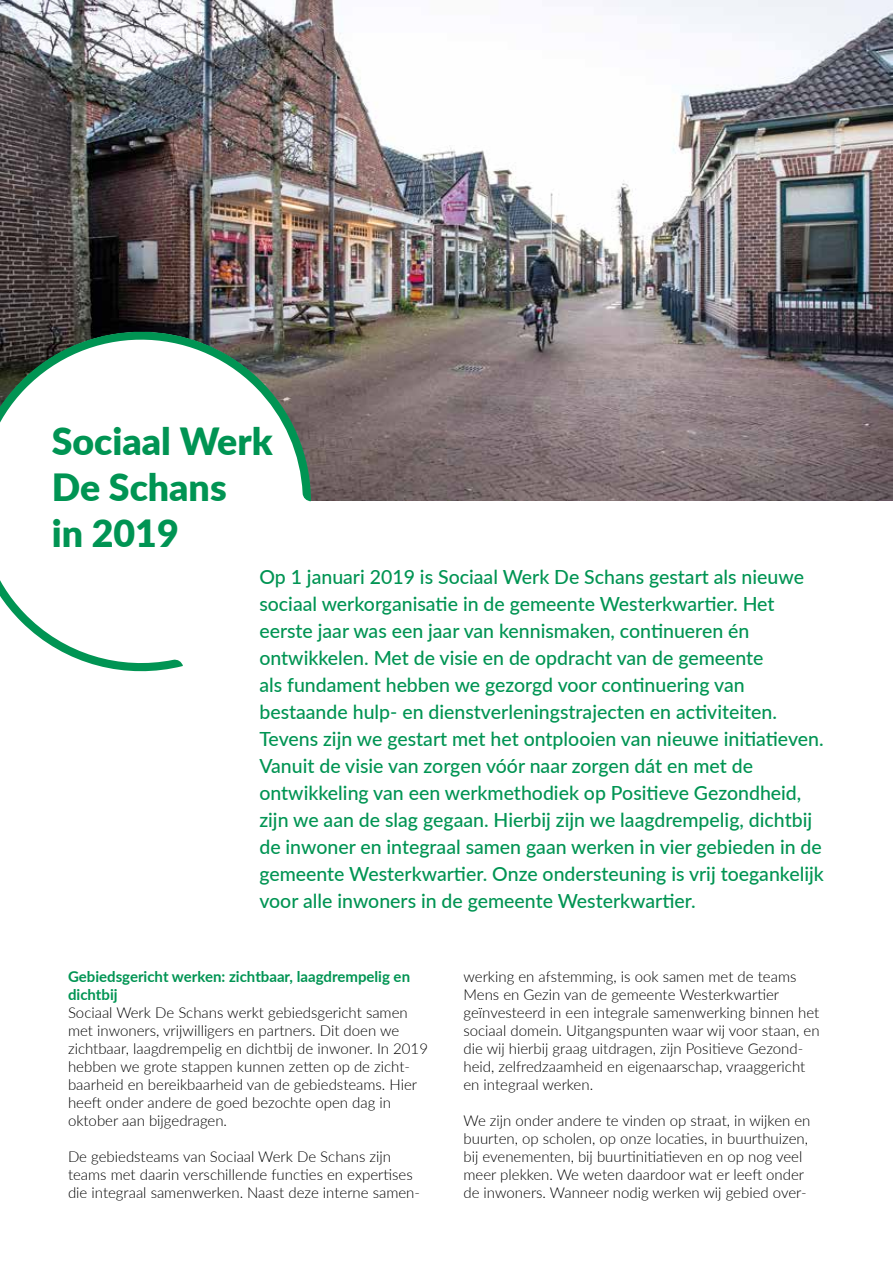
<style>
.page{position:relative;width:893px;height:1263px;background:#fff}
.page>*{position:absolute;margin:0;border:0;box-sizing:border-box;transform-origin:0 0}
.t1{font:900 37.5px/45.9px "Lato";color:#009453}
.t2{font:500 19.5px/27px "Lato";color:#009453}
.t3{font:300 15px/18px "Lato";color:#000}
.t4{font:700 15px/18px "Lato";color:#009453}
</style>
<div class="page">
<img style="left:0;top:0;width:893px;height:501px">
<svg style="left:0;top:316px;width:311px;height:356px"></svg>
<h1 class="t1" style="left:52px;top:417px;width:222px">Sociaal Werk<br>De Schans<br>in 2019</h1>
<p class="t2" style="left:259px;top:562px;width:566px">Op 1 januari 2019 is Sociaal Werk De Schans gestart als nieuwe sociaal werkorganisatie in de gemeente Westerkwartier. Het eerste jaar was een jaar van kennismaken, continueren én ontwikkelen. Met de visie en de opdracht van de gemeente<br>als fundament hebben we gezorgd voor continuering van bestaande--- hulp- en dienstverleningstrajecten en activiteiten.<br>Tevens zijn we gestart met het ontplooien van nieuwe initiatieven.<br>Vanuit de visie van zorgen vóór naar zorgen dát en met de ontwikkeling van een werkmethodiek op Positieve Gezondheid, zijn we aan de slag gegaan. Hierbij zijn we laagdrempelig, dichtbij de inwoner en integraal samen gaan werken in vier gebieden in de gemeente Westerkwartier. Onze ondersteuning is vrij toegankelijk voor alle inwoners in de gemeente Westerkwartier.</p>
<p class="t4" style="left:68px;top:967px;width:344px">Gebiedsgericht werken: zichtbaar, laagdrempelig en dichtbij</p>
<p class="t3" style="left:68px;top:1003px;width:361px">Sociaal Werk De Schans werkt gebiedsgericht samen met inwoners, vrijwilligers en partners. Dit doen we zichtbaar, laagdrempelig en dichtbij de inwoner. In 2019 hebben we grote stappen kunnen zetten op de zicht&shy;baarheid en bereikbaarheid van de gebiedsteams. Hier heeft onder andere de goed bezochte open dag in oktober aan bijgedragen.</p>
<p class="t3" style="left:68px;top:1147px;width:354px">De gebiedsteams van Sociaal Werk De Schans zijn teams met daarin verschillende functies en expertises die integraal samenwerken. Naast deze interne samen-</p>
<p class="t3" style="left:463px;top:967px;width:358px">werking en afstemming, is ook samen met de teams Mens en Gezin van de gemeente Westerkwartier geïnvesteerd in een integrale samenwerking binnen het sociaal domein. Uitgangspunten waar wij voor staan, en die wij hierbij graag uitdragen, zijn Positieve Gezond&shy;heid, zelfredzaamheid en eigenaarschap, vraaggericht en integraal werken.</p>
<p class="t3" style="left:463px;top:1111px;width:348px">We zijn onder andere te vinden op straat, in wijken en buurten, op scholen, op onze locaties, in buurthuizen, bij evenementen, bij buurtinitiatieven en op nog veel meer plekken. We weten daardoor wat er leeft onder de inwoners. Wanneer nodig werken wij gebied over-</p>
</div>
